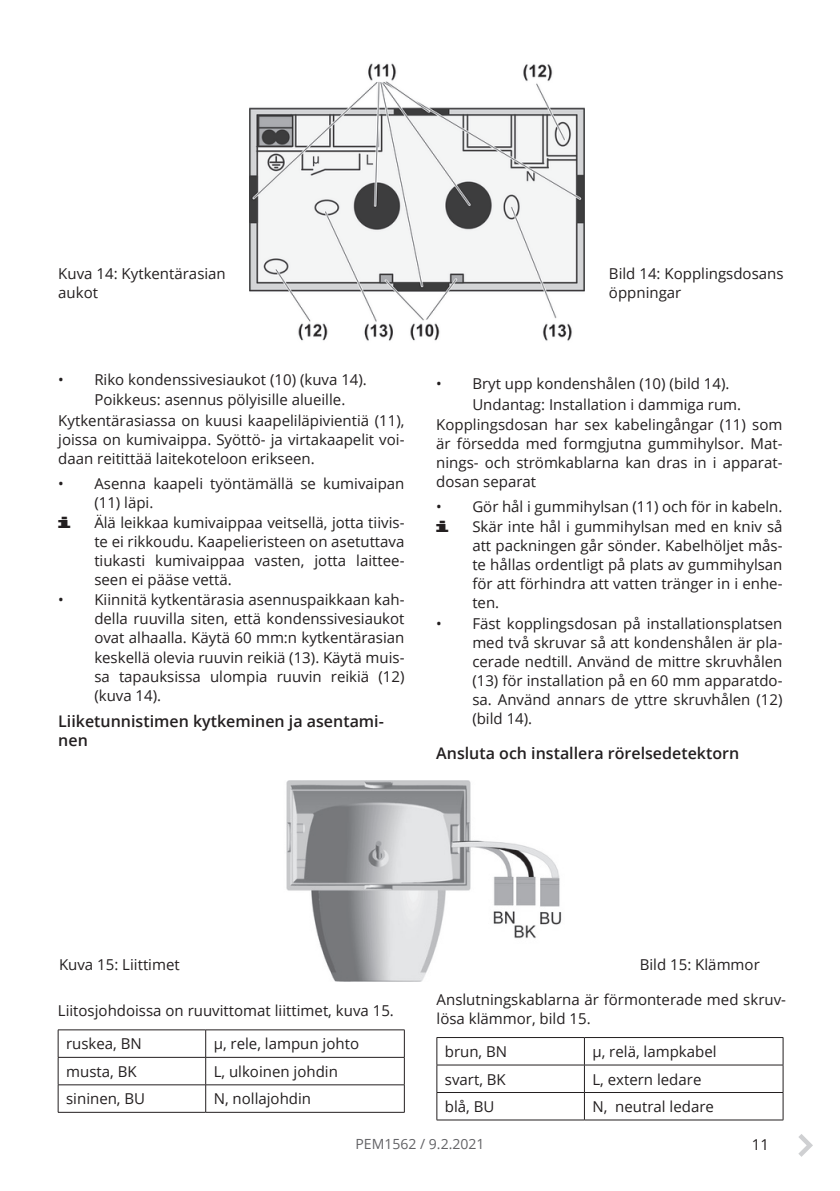
<style>
.page{position:relative;width:840px;height:1191px;background:#fff}
.page>*{position:absolute;margin:0;border:0;box-sizing:border-box;transform-origin:0 0}
.Heading_2{font:600 16px/19.2px "Open Sans";color:#231f20}
.Body_text{font:15px/19px "Open Sans";color:#231f20;text-align:justify}
.Body_text_indent{font:15px "Open Sans";color:#231f20}
.t1{font:15px "Blackoak Std";color:#231f20}
.t2{font:14px "Open Sans";color:#636366}
</style>
<div class="page">
<svg style="left:798px;top:1134px;width:14px;height:22px"></svg>
<img style="left:249px;top:63px;width:335px;height:278px">
<img style="left:286px;top:780px;width:276px;height:201px">
<hr style="left:58px;top:1029px;width:147px;height:1px;background:#231f20">
<hr style="left:205px;top:1029px;width:199px;height:1px;background:#231f20">
<hr style="left:58px;top:1057px;width:147px;height:1px;background:#231f20">
<hr style="left:205px;top:1057px;width:199px;height:1px;background:#231f20">
<hr style="left:58px;top:1084px;width:147px;height:1px;background:#231f20">
<svg style="left:58px;top:1030px;width:1px;height:82px"></svg>
<hr style="left:205px;top:1084px;width:199px;height:1px;background:#231f20">
<svg style="left:205px;top:1030px;width:1px;height:82px"></svg>
<svg style="left:404px;top:1030px;width:1px;height:82px"></svg>
<hr style="left:58px;top:1112px;width:147px;height:1px;background:#231f20">
<hr style="left:205px;top:1112px;width:199px;height:1px;background:#231f20">
<hr style="left:436px;top:1037px;width:148px;height:1px;background:#231f20">
<hr style="left:584px;top:1037px;width:198px;height:1px;background:#231f20">
<hr style="left:436px;top:1064px;width:148px;height:1px;background:#231f20">
<hr style="left:584px;top:1064px;width:198px;height:1px;background:#231f20">
<hr style="left:436px;top:1092px;width:148px;height:1px;background:#231f20">
<svg style="left:436px;top:1037px;width:1px;height:82px"></svg>
<hr style="left:584px;top:1092px;width:198px;height:1px;background:#231f20">
<svg style="left:583px;top:1038px;width:1px;height:81px"></svg>
<svg style="left:782px;top:1037px;width:1px;height:82px"></svg>
<hr style="left:436px;top:1119px;width:148px;height:1px;background:#231f20">
<hr style="left:584px;top:1119px;width:198px;height:1px;background:#231f20">
<p class="Body_text" style="left:58px;top:264px;width:169px">Kuva 14: Kytkentärasian aukot</p>
<p class="Body_text" style="left:608px;top:264px;width:176px">Bild 14: Kopplingsdosans öppningar</p>
<p class="Body_text" style="left:58px;top:370px;width:310px">• Riko kondenssivesiaukot (10) (kuva 14).</p>
<p class="Body_text_indent" style="left:94px;top:390px;width:252px">Poikkeus: asennus pölyisille alueille.</p>
<p class="Body_text" style="left:58px;top:410px;width:347px">Kytkentärasiassa on kuusi kaapeliläpivientiä (11), joissa on kumivaippa. Syöttö- ja virtakaapelit voi&shy;daan reitittää laitekoteloon erikseen.</p>
<p class="Body_text" style="left:94px;top:473px;width:311px;text-indent:-36px">• Asenna kaapeli työntämällä se kumivaipan (11) läpi.</p>
<p class="t1" style="left:58px;top:512px;width:14px">i</p>
<p class="Body_text" style="left:94px;top:513px;width:311px">Älä leikkaa kumivaippaa veitsellä, jotta tiivis&shy;te ei rikkoudu. Kaapelieristeen on asetuttava tiukasti kumivaippaa vasten, jotta laittee&shy;seen ei pääse vettä.</p>
<p class="Body_text" style="left:94px;top:590px;width:311px;text-indent:-36px">• Kiinnitä kytkentärasia asennuspaikkaan kah&shy;della ruuvilla siten, että kondenssivesiaukot ovat alhaalla. Käytä 60 mm:n kytkentärasian keskellä olevia ruuvin reikiä (13). Käytä muis&shy;sa tapauksissa ulompia ruuvin reikiä (12) (kuva 14).</p>
<p class="Heading_2" style="left:58px;top:711px;width:327px">Liiketunnistimen kytkeminen ja asentami&shy;nen</p>
<p class="Body_text" style="left:436px;top:374px;width:294px">• Bryt upp kondenshålen (10) (bild 14).</p>
<p class="Body_text_indent" style="left:472px;top:394px;width:270px">Undantag: Installation i dammiga rum.</p>
<p class="Body_text" style="left:436px;top:415px;width:347px">Kopplingsdosan har sex kabelingångar (11) som är försedda med formgjutna gummihylsor. Mat&shy;nings- och strömkablarna kan dras in i apparat&shy;dosan separat</p>
<p class="Body_text" style="left:436px;top:496px;width:347px">• Gör hål i gummihylsan (11) och för in kabeln.</p>
<p class="t1" style="left:436px;top:517px;width:14px">i</p>
<p class="Body_text" style="left:472px;top:517px;width:311px">Skär inte hål i gummihylsan med en kniv så att packningen går sönder. Kabelhöljet mås&shy;te hållas ordentligt på plats av gummihylsan för att förhindra att vatten tränger in i enhe&shy;ten.</p>
<p class="Body_text" style="left:472px;top:613px;width:311px;text-indent:-36px">• Fäst kopplingsdosan på installationsplatsen med två skruvar så att kondenshålen är pla&shy;cerade nedtill. Använd de mittre skruvhålen (13) för installation på en 60 mm apparatdo&shy;sa. Använd annars de yttre skruvhålen (12) (bild 14).</p>
<p class="Heading_2" style="left:436px;top:743px;width:304px">Ansluta och installera rörelsedetektorn</p>
<p class="Body_text" style="left:59px;top:954px;width:122px">Kuva 15: Liittimet</p>
<p class="Body_text" style="left:639px;top:954px;width:121px">Bild 15: Klämmor</p>
<p class="Body_text" style="left:58px;top:1000px;width:337px">Liitosjohdoissa on ruuvittomat liittimet, kuva 15.</p>
<p class="Body_text" style="left:66px;top:1034px;width:77px">ruskea, BN</p>
<p class="Body_text" style="left:213px;top:1034px;width:147px">µ, rele, lampun johto</p>
<p class="Body_text" style="left:66px;top:1061px;width:72px">musta, BK</p>
<p class="Body_text" style="left:213px;top:1061px;width:126px">L, ulkoinen johdin</p>
<p class="Body_text" style="left:66px;top:1089px;width:81px">sininen, BU</p>
<p class="Body_text" style="left:213px;top:1089px;width:99px">N, nollajohdin</p>
<p class="Body_text" style="left:436px;top:989px;width:351px">Anslutningskablarna är förmonterade med skruv&shy;lösa klämmor, bild 15.</p>
<p class="Body_text" style="left:444px;top:1041px;width:64px">brun, BN</p>
<p class="Body_text" style="left:592px;top:1041px;width:126px">µ, relä, lampkabel</p>
<p class="Body_text" style="left:444px;top:1069px;width:62px">svart, BK</p>
<p class="Body_text" style="left:592px;top:1069px;width:110px">L, extern ledare</p>
<p class="Body_text" style="left:444px;top:1096px;width:51px">blå, BU</p>
<p class="Body_text" style="left:592px;top:1096px;width:123px">N, neutral ledare</p>
<p class="t2" style="left:355px;top:1134px;width:130px">PEM1562 / 9.2.2021</p>
<p class="Body_text" style="left:751px;top:1135px;width:19px">11</p>
</div>
